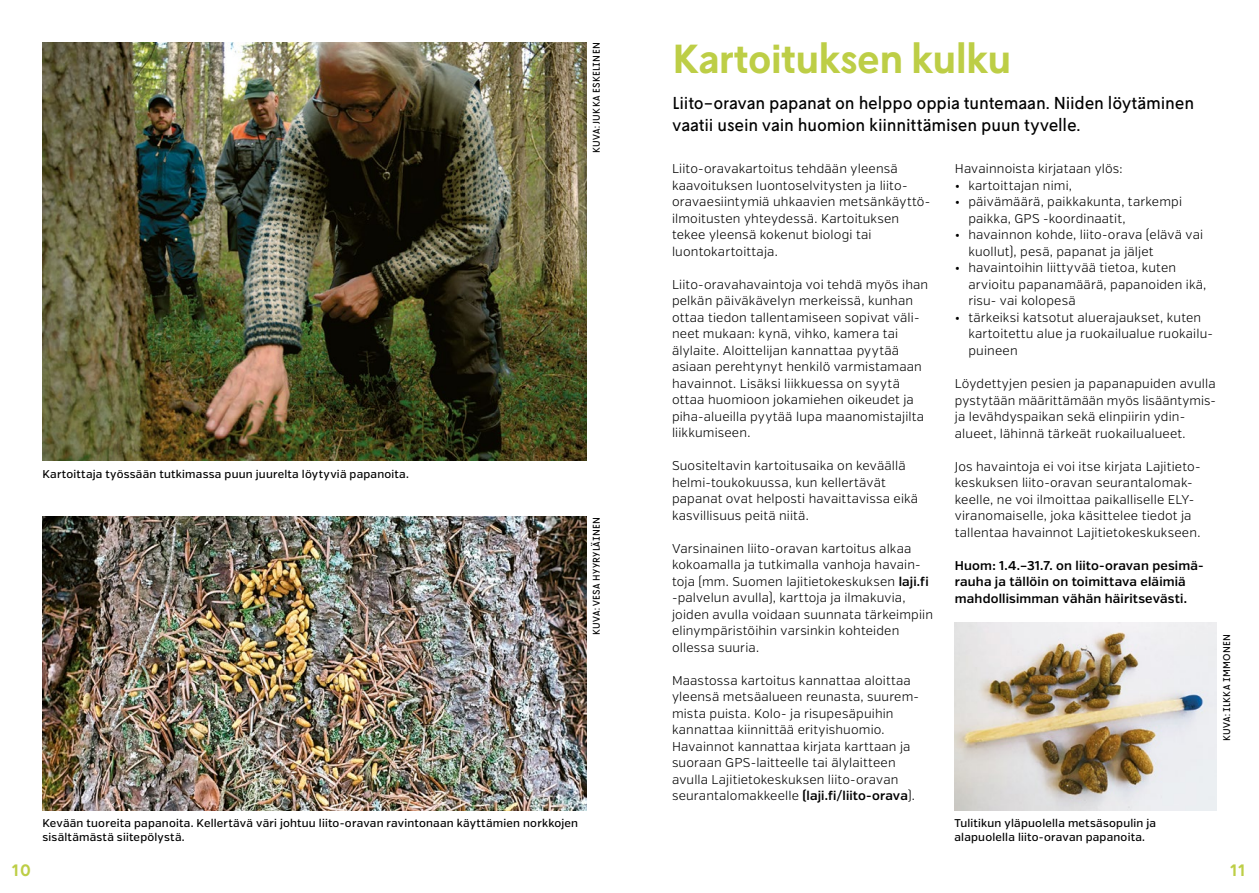
<style>
.page{position:relative;width:1259px;height:893px;background:#fff}
.page>*{position:absolute;margin:0;border:0;box-sizing:border-box;transform-origin:0 0}
.t1{font:600 40.5px "L10";letter-spacing:-.025em;color:#bdce46}
.t2{font:17.25px/22.5px "L10";letter-spacing:-.01em;color:#000}
.t3{font:600 16.5px "L10";color:#bdce46}
.t4{font:300 12.75px/16.5px "Verb";letter-spacing:.01em;color:#000}
.t5{font:600 12.75px/16.5px "Verb";letter-spacing:.01em;color:#000}
.t6{font:500 11.25px/13.5px "Verb";letter-spacing:.02em;color:#000}
.t7{font:9.75px "L10";letter-spacing:.035em;color:#000}
.s1{font-weight:600}
</style>
<div class="page">
<img style="left:43px;top:517px;width:544px;height:293px">
<img style="left:43px;top:43px;width:544px;height:418px">
<img style="left:954px;top:623px;width:262px;height:187px">
<p class="t7" style="left:591px;top:153px;width:112px;rotate:-90deg">KUVA: JUKKA ESKELINEN</p>
<p class="t6" style="left:43px;top:467px;width:368px">Kartoittaja työssään tutkimassa puun juurelta löytyviä papanoita.</p>
<p class="t7" style="left:591px;top:635px;width:120px;rotate:-90deg">KUVA: VESA HYYRYLÄINEN</p>
<p class="t6" style="left:43px;top:817px;width:537px">Kevään tuoreita papanoita. Kellertävä väri johtuu liito-oravan ravintonaan käyttämien norkkojen sisältämästä siitepölystä.</p>
<h1 class="t1" style="left:672px;top:36px;width:341px">Kartoituksen kulku</h1>
<h2 class="t2" style="left:672px;top:92px;width:523px">Liito-oravan papanat on helppo oppia tuntemaan. Niiden löytäminen vaatii usein vain huomion kiinnittämisen puun tyvelle.</h2>
<p class="t4" style="left:672px;top:161px;width:260px">Liito-oravakartoitus tehdään yleensä kaavoituksen luontoselvitysten ja liito&shy;oravaesiintymiä uhkaavien metsänkäyttö&shy;ilmoitusten yhteydessä. Kartoituksen tekee yleensä kokenut biologi tai luontokartoittaja.</p>
<p class="t4" style="left:672px;top:276px;width:258px">Liito-oravahavaintoja voi tehdä myös ihan pelkän päiväkävelyn merkeissä, kunhan ottaa tiedon tallentamiseen sopivat väli&shy;neet mukaan: kynä, vihko, kamera tai älylaite. Aloittelijan kannattaa pyytää asiaan perehtynyt henkilö varmistamaan havainnot. Lisäksi liikkuessa on syytä ottaa huomioon jokamiehen oikeudet ja piha-alueilla pyytää lupa maanomistajilta liikkumiseen.</p>
<p class="t4" style="left:672px;top:458px;width:248px">Suositeltavin kartoitusaika on keväällä helmi-toukokuussa, kun kellertävät papanat ovat helposti havaittavissa eikä kasvillisuus peitä niitä.</p>
<p class="t4" style="left:672px;top:540px;width:262px">Varsinainen liito-oravan kartoitus alkaa kokoamalla ja tutkimalla vanhoja havain&shy;toja (mm. Suomen lajitietokeskuksen <span class="s1">laji.fi </span>-palvelun avulla), karttoja ja ilmakuvia, joiden avulla voidaan suunnata tärkeimpiin elinympäristöihin varsinkin kohteiden ollessa suuria.</p>
<p class="t4" style="left:672px;top:672px;width:249px">Maastossa kartoitus kannattaa aloittaa yleensä metsäalueen reunasta, suurem&shy;mista puista. Kolo- ja risupesäpuihin kannattaa kiinnittää erityishuomio.<br>Havainnot kannattaa kirjata karttaan ja suoraan GPS-laitteelle tai älylaitteen avulla Lajitietokeskuksen liito-oravan seurantalomakkeelle <span class="s1">(laji.fi/liito-orava</span>).</p>
<p class="t4" style="left:955px;top:161px;width:169px">Havainnoista kirjataan ylös:</p>
<p class="t4" style="left:955px;top:177px;width:119px">• kartoittajan nimi,</p>
<p class="t4" style="left:968px;top:194px;width:215px;text-indent:-14px">• päivämäärä, paikkakunta, tarkempi paikka, GPS -koordinaatit,</p>
<p class="t4" style="left:968px;top:227px;width:236px;text-indent:-14px">• havainnon kohde, liito-orava (elävä vai kuollut), pesä, papanat ja jäljet</p>
<p class="t4" style="left:968px;top:260px;width:239px;text-indent:-14px">• havaintoihin liittyvää tietoa, kuten arvioitu papanamäärä, papanoiden ikä, risu- vai kolopesä</p>
<p class="t4" style="left:968px;top:309px;width:246px;text-indent:-14px">• tärkeiksi katsotut aluerajaukset, kuten kartoitettu alue ja ruokailualue ruokailu&shy;puineen</p>
<p class="t4" style="left:955px;top:375px;width:263px">Löydettyjen pesien ja papanapuiden avulla pystytään määrittämään myös lisääntymis&shy;ja levähdyspaikan sekä elinpiirin ydin&shy;alueet, lähinnä tärkeät ruokailualueet.</p>
<p class="t4" style="left:955px;top:458px;width:247px">Jos havaintoja ei voi itse kirjata Lajitieto&shy;keskuksen liito-oravan seurantalomak&shy;keelle, ne voi ilmoittaa paikalliselle ELY&shy;viranomaiselle, joka käsittelee tiedot ja tallentaa havainnot Lajitietokeskukseen.</p>
<p class="t5" style="left:955px;top:557px;width:250px">Huom: 1.4.–31.7. on liito-oravan pesimä&shy;rauha ja tällöin on toimittava eläimiä mahdollisimman vähän häiritsevästi.</p>
<p class="t6" style="left:954px;top:817px;width:203px">Tulitikun yläpuolella metsäsopulin ja alapuolella liito-oravan papanoita.</p>
<p class="t7" style="left:1221px;top:741px;width:109px;rotate:-90deg">KUVA: ILKKA IMMONEN</p>
<p class="t3" style="left:12px;top:861px;width:21px">10</p>
<p class="t3" style="left:1229px;top:861px;width:17px">11</p>
</div>
